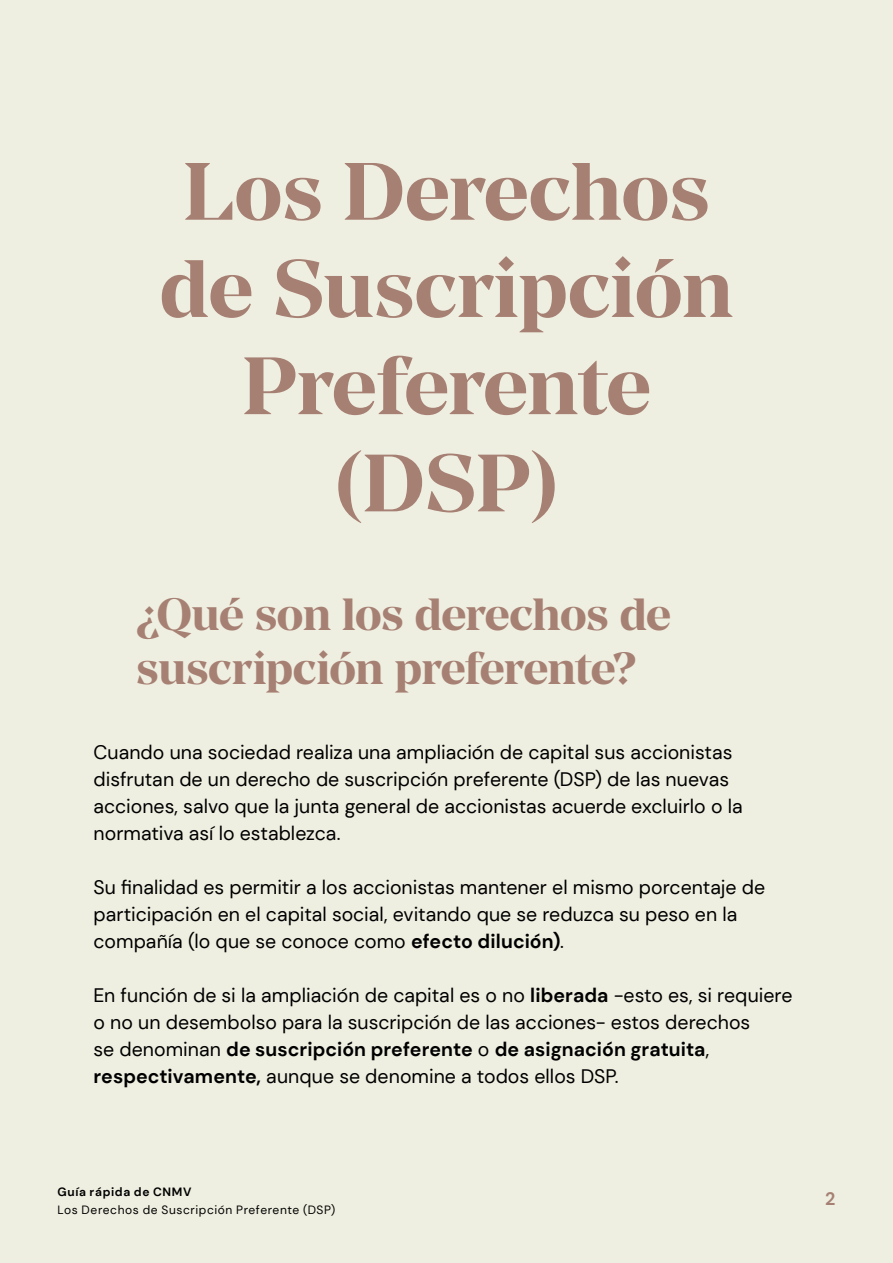
<style>
.page{position:relative;width:893px;height:1263px;background:#efefe1}
.page>*{position:absolute;margin:0;border:0;box-sizing:border-box;transform-origin:0 0}
.t1{font:700 81px/97.2px "Manier";color:#a68073;text-align:center}
.t2{font:700 45px/54px "Manier";letter-spacing:-.015em;color:#a68073}
.t3{font:19.5px/27px "DM Sans";color:#000}
.t4{font:700 18px "DM Sans";color:#a68073}
.t5{font:12px "DM Sans";letter-spacing:.045em;color:#000}
.t6{font:700 12px "DM Sans";letter-spacing:.055em;color:#000}
.s1{font-weight:700}
</style>
<div class="page">
<h1 class="t1" style="left:160px;top:143px;width:575px">Los Derechos de Suscripción<br>Preferente (DSP)</h1>
<h2 class="t2" style="left:136px;top:587px;width:536px">¿Qué son los derechos de suscripción preferente?</h2>
<p class="t3" style="left:94px;top:739px;width:651px">Cuando una sociedad realiza una ampliación de capital sus accionistas disfrutan de un derecho de suscripción preferente (DSP) de las nuevas acciones, salvo que la junta general de accionistas acuerde excluirlo o la normativa así lo establezca.</p>
<p class="t3" style="left:94px;top:874px;width:673px">Su finalidad es permitir a los accionistas mantener el mismo porcentaje de participación en el capital social, evitando que se reduzca su peso en la compañía (lo que se conoce como <span class="s1">efecto dilución)</span>.</p>
<p class="t3" style="left:94px;top:982px;width:700px">En función de si la ampliación de capital es o no <span class="s1">liberada</span> -esto es, si requiere o no un desembolso para la suscripción de las acciones- estos derechos<br>se denominan <span class="s1">de suscripción preferente</span> o <span class="s1">de asignación gratuita</span>, <span class="s1">respectivamente,</span> aunque se denomine a todos ellos DSP.</p>
<p class="t6" style="left:57px;top:1184px;width:136px">Guía rápida de CNMV</p>
<p class="t5" style="left:57px;top:1202px;width:279px">Los Derechos de Suscripción Preferente (DSP)</p>
<p class="t4" style="left:825px;top:1188px;width:12px">2</p>
</div>
